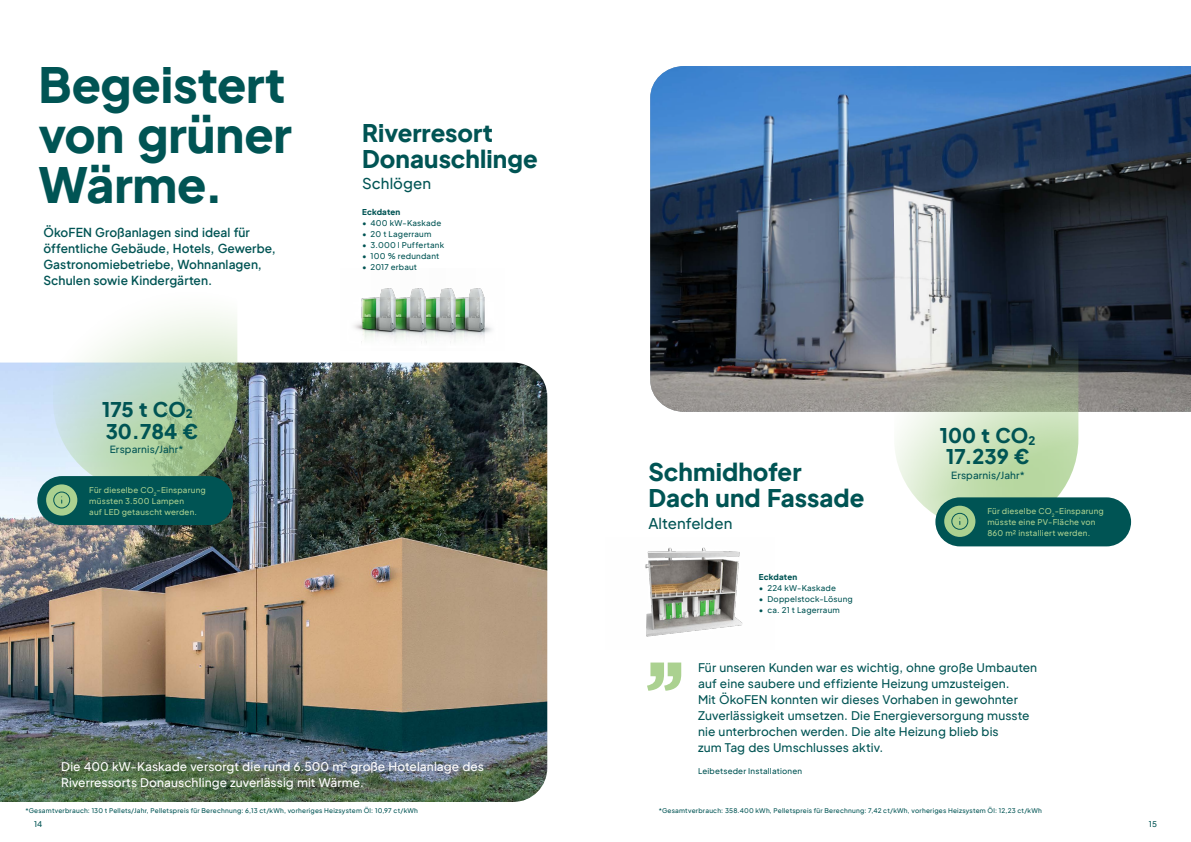
<style>
.page{position:relative;width:1191px;height:842px;background:#fff}
.page>*{position:absolute;margin:0;border:0;box-sizing:border-box;transform-origin:0 0}
.t1{font:800 48px/50px "Plus Jakarta Sans";letter-spacing:-.005em;color:#005454}
.t2{font:800 24px/26px "Plus Jakarta Sans";color:#005454}
.t3{font:800 20px "Plus Jakarta Sans";color:#005454}
.t4{font:500 15px "Plus Jakarta Sans";letter-spacing:.005em;color:#005454}
.t5{font:500 12px/16px "Plus Jakarta Sans";letter-spacing:.005em;color:#005454}
.t6{font:600 12px/16px "Plus Jakarta Sans";letter-spacing:.005em;color:#005454}
.t7{font:500 12px/16px "Plus Jakarta Sans";letter-spacing:.005em;color:#fff}
.t8{font:500 10px "Plus Jakarta Sans";letter-spacing:.015em;color:#005454}
.t9{font:500 8px "Plus Jakarta Sans";letter-spacing:.025em;color:#005454}
.t10{font:500 8px/11px "Plus Jakarta Sans";letter-spacing:.025em;color:#abd190}
.t11{font:800 8px "Plus Jakarta Sans";letter-spacing:.02em;color:#005454}
.t12{font:500 6.5px "Plus Jakarta Sans";letter-spacing:.03em;color:#005454}
</style>
<div class="page">
<img style="left:650px;top:66px;width:541px;height:346px">
<svg style="left:647px;top:662px;width:34px;height:29px"></svg>
<div style="left:935px;top:497px;width:196px;height:49px;background:#005454;border-radius:25px"></div>
<div style="left:944px;top:506px;width:31px;height:31px;background:#abd190;border-radius:50%"></div>
<svg style="left:894px;top:329px;width:184px;height:201px"></svg>
<img style="left:0;top:363px;width:547px;height:439px">
<div style="left:37px;top:476px;width:196px;height:49px;background:#005454;border-radius:25px"></div>
<div style="left:46px;top:484px;width:31px;height:32px;background:#abd190;border-radius:50%"></div>
<svg style="left:53px;top:313px;width:184px;height:196px"></svg>
<img style="left:645px;top:547px;width:98px;height:90px">
<img style="left:476px;top:288px;width:16px;height:50px">
<img style="left:446px;top:288px;width:30px;height:54px">
<img style="left:415px;top:288px;width:31px;height:55px">
<img style="left:354px;top:288px;width:61px;height:54px">
<h1 class="t1" style="left:38px;top:54px;width:255px">Begeistert von grüner<br>Wärme.</h1>
<p class="t6" style="left:43px;top:223px;width:234px">ÖkoFEN Großanlagen sind ideal für öffentliche Gebäude, Hotels, Gewerbe, Gastronomiebetriebe, Wohnanlagen, Schulen sowie Kindergärten.</p>
<h3 class="t3" style="left:102px;top:391px;width:92px">175 t CO<sub>2</sub></h3>
<p class="t8" style="left:110px;top:441px;width:75px">Ersparnis/Jahr*</p>
<h3 class="t3" style="left:106px;top:413px;width:94px">30.784 €</h3>
<p class="t10" style="left:89px;top:483px;width:118px">Für dieselbe CO<sub>2</sub>-Einsparung müssten 3.500 Lampen<br>auf LED getauscht werden.</p>
<h2 class="t2" style="left:362px;top:116px;width:177px">Riverresort<br>Donauschlinge</h2>
<p class="t4" style="left:362px;top:171px;width:70px">Schlögen</p>
<p class="t11" style="left:362px;top:204px;width:40px">Eckdaten</p>
<p class="t9" style="left:362px;top:216px;width:81px">• 400 kW-Kaskade</p>
<p class="t9" style="left:362px;top:227px;width:71px">• 20 t Lagerraum</p>
<p class="t9" style="left:362px;top:238px;width:84px">• 3.000 l Puffertank</p>
<p class="t9" style="left:362px;top:249px;width:79px">• 100 % redundant</p>
<p class="t9" style="left:362px;top:260px;width:57px">• 2017 erbaut</p>
<p class="t7" style="left:61px;top:757px;width:424px">Die 400 kW-Kaskade versorgt die rund 6.500 m<sup>2</sup> große Hotelanlage des<br>Riverressorts Donauschlinge zuverlässig mit Wärme.</p>
<p class="t12" style="left:25px;top:805px;width:394px">*Gesamtverbrauch: 130 t Pellets/Jahr, Pelletspreis für Berechnung: 6,13 ct/kWh, vorheriges Heizsystem Öl: 10,97 ct/kWh</p>
<h2 class="t2" style="left:648px;top:455px;width:217px">Schmidhofer<br>Dach und Fassade</h2>
<p class="t4" style="left:648px;top:510px;width:85px">Altenfelden</p>
<p class="t11" style="left:759px;top:569px;width:40px">Eckdaten</p>
<p class="t9" style="left:759px;top:581px;width:78px">• 224 kW-Kaskade</p>
<p class="t9" style="left:759px;top:592px;width:95px">• Doppelstock-Lösung</p>
<p class="t9" style="left:759px;top:603px;width:82px">• ca. 21 t Lagerraum</p>
<h3 class="t3" style="left:940px;top:417px;width:97px">100 t CO<sub>2</sub></h3>
<p class="t8" style="left:951px;top:467px;width:75px">Ersparnis/Jahr*</p>
<h3 class="t3" style="left:946px;top:438px;width:85px">17.239 €</h3>
<p class="t10" style="left:987px;top:505px;width:118px">Für dieselbe CO<sub>2</sub>-Einsparung müsste eine PV-Fläche von<br>860 m² installiert werden.</p>
<p class="t5" style="left:698px;top:658px;width:341px">Für unseren Kunden war es wichtig, ohne große Umbauten auf eine saubere und effiziente Heizung umzusteigen.<br>Mit ÖkoFEN konnten wir dieses Vorhaben in gewohnter Zuverlässigkeit umsetzen. Die Energieversorgung musste nie unterbrochen werden. Die alte Heizung blieb bis<br>zum Tag des Umschlusses aktiv.</p>
<p class="t9" style="left:698px;top:764px;width:106px">Leibetseder Installationen</p>
<p class="t12" style="left:658px;top:805px;width:385px">*Gesamtverbrauch: 358.400 kWh, Pelletspreis für Berechnung: 7,42 ct/kWh, vorheriges Heizsystem Öl: 12,23 ct/kWh</p>
<p class="t9" style="left:34px;top:817px;width:10px">14</p>
<p class="t9" style="left:1149px;top:817px;width:9px">15</p>
</div>
